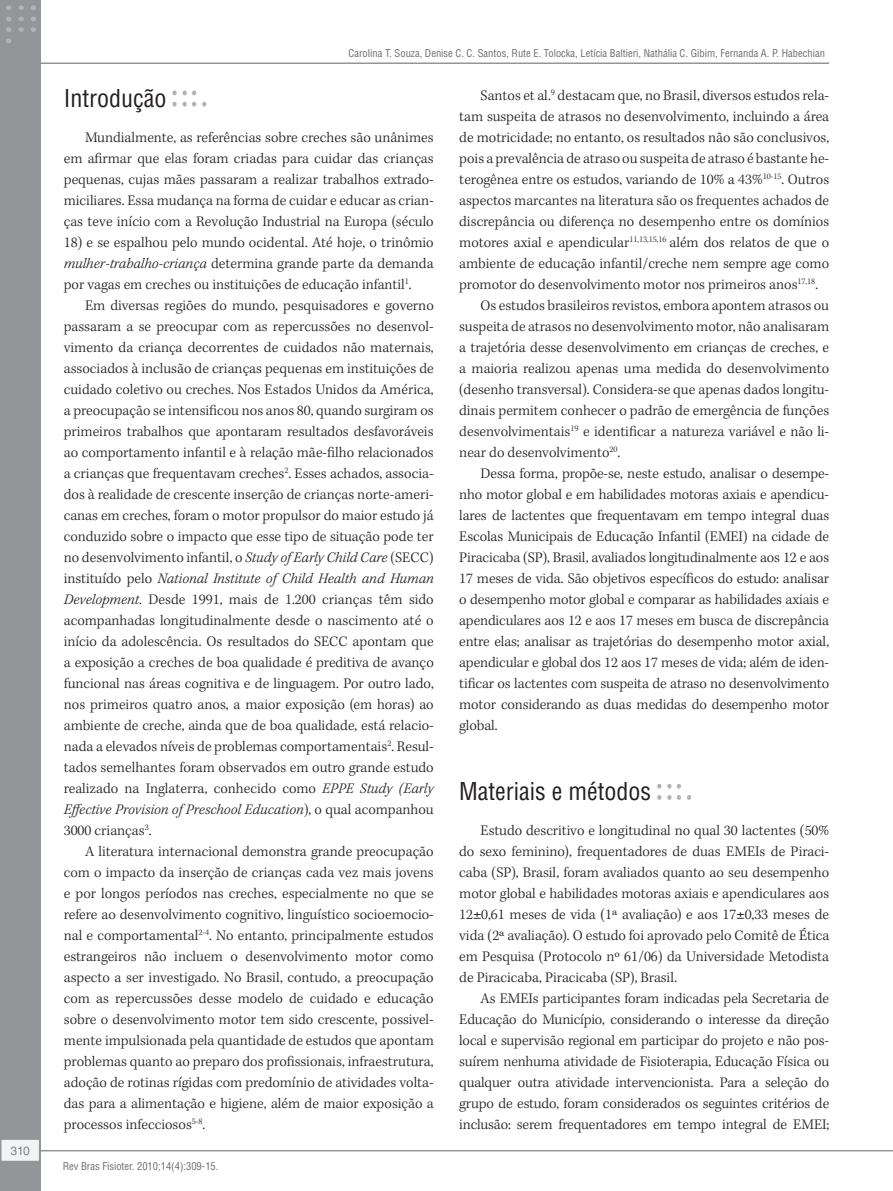
<style>
.page{position:relative;width:893px;height:1191px;background:#fff}
.page>*{position:absolute;margin:0;border:0;box-sizing:border-box;transform-origin:0 0}
.z04_0_Sub1{font:condensed 24px "Helvetica LT Std";color:#231f20}
.z05_0_texto_txt{font:300 15px/21px "Kepler Std";color:#231f20;text-align:justify}
.t1{font:12px "Helvetica LT Std";color:#808285}
.z06_2_cabecalho{font:condensed 10.5px "Helvetica LT Std";color:#6c6d70}
.s1{font-style:italic}
</style>
<div class="page">
<hr style="left:14px;top:1150px;width:879px;height:1px;background:#939598">
<hr style="left:13px;top:62px;width:816px;height:2px;background:#939598">
<div style="left:0;top:0;width:40px;height:1191px;background:#939598"></div>
<div style="left:1px;top:1139px;width:39px;height:22px;background:#f2f3f4"></div>
<div style="left:0;top:1138px;width:40px;height:24px;border:2px solid #939598"></div>
<svg style="left:6px;top:39px;width:5px;height:4px"></svg>
<svg style="left:6px;top:27px;width:5px;height:5px"></svg>
<svg style="left:6px;top:17px;width:5px;height:4px"></svg>
<svg style="left:6px;top:5px;width:5px;height:5px"></svg>
<svg style="left:19px;top:27px;width:5px;height:5px"></svg>
<svg style="left:19px;top:17px;width:5px;height:4px"></svg>
<svg style="left:19px;top:5px;width:5px;height:5px"></svg>
<svg style="left:31px;top:27px;width:5px;height:5px"></svg>
<svg style="left:31px;top:17px;width:5px;height:4px"></svg>
<svg style="left:31px;top:5px;width:5px;height:5px"></svg>
<svg style="left:202px;top:102px;width:4px;height:5px"></svg>
<svg style="left:183px;top:102px;width:13px;height:5px"></svg>
<svg style="left:172px;top:102px;width:5px;height:5px"></svg>
<svg style="left:183px;top:90px;width:13px;height:5px"></svg>
<svg style="left:172px;top:90px;width:5px;height:5px"></svg>
<svg style="left:687px;top:795px;width:4px;height:5px"></svg>
<svg style="left:677px;top:795px;width:4px;height:5px"></svg>
<svg style="left:667px;top:795px;width:4px;height:5px"></svg>
<svg style="left:657px;top:795px;width:4px;height:5px"></svg>
<svg style="left:677px;top:783px;width:4px;height:5px"></svg>
<svg style="left:667px;top:783px;width:4px;height:5px"></svg>
<svg style="left:657px;top:783px;width:4px;height:5px"></svg>
<p class="t1" style="left:11px;top:1143px;width:21px">310</p>
<p class="z06_2_cabecalho" style="left:349px;top:46px;width:478px">Carolina T. Souza, Denise C. C. Santos, Rute E. Tolocka, Letícia Baltieri, Nathália C. Gibim, Fernanda A. P. Habechian</p>
<p class="z04_0_Sub1" style="left:64px;top:83px;width:104px">Introdução</p>
<p class="z05_0_texto_txt" style="left:64px;top:127px;width:371px;text-indent:21px">Mundialmente, as referências sobre creches são unânimes em afirmar que elas foram criadas para cuidar das crianças pequenas, cujas mães passaram a realizar trabalhos extrado&shy;miciliares. Essa mudança na forma de cuidar e educar as crian&shy;ças teve início com a Revolução Industrial na Europa (século</p>
<p class="z05_0_texto_txt" style="left:64px;top:232px;width:371px">18) e se espalhou pelo mundo ocidental. Até hoje, o trinômio <span class="s1">mulher-trabalho-criança</span> determina grande parte da demanda por vagas em creches ou instituições de educação infantil<sup>1</sup>.</p>
<p class="z05_0_texto_txt" style="left:64px;top:295px;width:371px;text-indent:21px">Em diversas regiões do mundo, pesquisadores e governo passaram a se preocupar com as repercussões no desenvol&shy;vimento da criança decorrentes de cuidados não maternais, associados à inclusão de crianças pequenas em instituições de cuidado coletivo ou creches. Nos Estados Unidos da América, a preocupação se intensificou nos anos 80, quando surgiram os primeiros trabalhos que apontaram resultados desfavoráveis ao comportamento infantil e à relação mãe-filho relacionados a crianças que frequentavam creches<sup>2</sup>. Esses achados, associa&shy;dos à realidade de crescente inserção de crianças norte-ameri&shy;canas em creches, foram o motor propulsor do maior estudo já conduzido sobre o impacto que esse tipo de situação pode ter no desenvolvimento infantil, o <span class="s1">Study of Early Child Care</span> (SECC) instituído pelo <span class="s1">National Institute of Child Health and Human Development</span>. Desde 1991, mais de 1.200 crianças têm sido acompanhadas longitudinalmente desde o nascimento até o início da adolescência. Os resultados do SECC apontam que a exposição a creches de boa qualidade é preditiva de avanço funcional nas áreas cognitiva e de linguagem. Por outro lado, nos primeiros quatro anos, a maior exposição (em horas) ao ambiente de creche, ainda que de boa qualidade, está relacio&shy;nada a elevados níveis de problemas comportamentais<sup>2</sup>. Resul&shy;tados semelhantes foram observados em outro grande estudo realizado na Inglaterra, conhecido como <span class="s1">EPPE Study (Early Effective Provision of Preschool Education</span>), o qual acompanhou 3000 crianças<sup>3</sup>.</p>
<p class="z05_0_texto_txt" style="left:64px;top:841px;width:371px;text-indent:21px">A literatura internacional demonstra grande preocupação com o impacto da inserção de crianças cada vez mais jovens e por longos períodos nas creches, especialmente no que se refere ao desenvolvimento cognitivo, linguístico socioemocio&shy;nal e comportamental<sup>2-4</sup>. No entanto, principalmente estudos estrangeiros não incluem o desenvolvimento motor como aspecto a ser investigado. No Brasil, contudo, a preocupação com as repercussões desse modelo de cuidado e educação sobre o desenvolvimento motor tem sido crescente, possivel&shy;mente impulsionada pela quantidade de estudos que apontam problemas quanto ao preparo dos profissionais, infraestrutura, adoção de rotinas rígidas com predomínio de atividades volta&shy;das para a alimentação e higiene, além de maior exposição a processos infecciosos<sup>5-8</sup>.</p>
<p class="z06_2_cabecalho" style="left:63px;top:1160px;width:157px">Rev Bras Fisioter. 2010;14(4):309-15.</p>
<p class="z05_0_texto_txt" style="left:459px;top:85px;width:371px;text-indent:21px">Santos et al.<sup>9</sup> destacam que, no Brasil, diversos estudos rela&shy;tam suspeita de atrasos no desenvolvimento, incluindo a área de motricidade; no entanto, os resultados não são conclusivos, pois a prevalência de atraso ou suspeita de atraso é bastante he&shy;terogênea entre os estudos, variando de 10% a 43%<sup>10-15</sup>. Outros aspectos marcantes na literatura são os frequentes achados de discrepância ou diferença no desempenho entre os domínios motores axial e apendicular<sup>11,13,15,16</sup> além dos relatos de que o ambiente de educação infantil/creche nem sempre age como promotor do desenvolvimento motor nos primeiros anos<sup>17,18</sup>.</p>
<p class="z05_0_texto_txt" style="left:459px;top:295px;width:371px;text-indent:21px">Os estudos brasileiros revistos, embora apontem atrasos ou suspeita de atrasos no desenvolvimento motor, não analisaram a trajetória desse desenvolvimento em crianças de creches, e a maioria realizou apenas uma medida do desenvolvimento (desenho transversal). Considera-se que apenas dados longitu&shy;dinais permitem conhecer o padrão de emergência de funções desenvolvimentais<sup>19</sup> e identificar a natureza variável e não li&shy;near do desenvolvimento<sup>20</sup>.</p>
<p class="z05_0_texto_txt" style="left:459px;top:463px;width:371px;text-indent:21px">Dessa forma, propõe-se, neste estudo, analisar o desempe&shy;nho motor global e em habilidades motoras axiais e apendicu&shy;lares de lactentes que frequentavam em tempo integral duas Escolas Municipais de Educação Infantil (EMEI) na cidade de Piracicaba (SP), Brasil, avaliados longitudinalmente aos 12 e aos 17 meses de vida. São objetivos específicos do estudo: analisar o desempenho motor global e comparar as habilidades axiais e apendiculares aos 12 e aos 17 meses em busca de discrepância entre elas; analisar as trajetórias do desempenho motor axial, apendicular e global dos 12 aos 17 meses de vida; além de iden&shy;tificar os lactentes com suspeita de atraso no desenvolvimento motor considerando as duas medidas do desempenho motor global.</p>
<p class="z04_0_Sub1" style="left:459px;top:776px;width:193px">Materiais e métodos</p>
<p class="z05_0_texto_txt" style="left:459px;top:820px;width:371px;text-indent:21px">Estudo descritivo e longitudinal no qual 30 lactentes (50% do sexo feminino), frequentadores de duas EMEIs de Piraci&shy;caba (SP), Brasil, foram avaliados quanto ao seu desempenho motor global e habilidades motoras axiais e apendiculares aos 12 0,61 meses de vida (1ª avaliação) e aos 17 0,33 meses de vida (2ª avaliação). O estudo foi aprovado pelo Comitê de Ética em Pesquisa (Protocolo nº 61/06) da Universidade Metodista de Piracicaba, Piracicaba (SP), Brasil.</p>
<p class="z05_0_texto_txt" style="left:459px;top:988px;width:371px;text-indent:21px">As EMEIs participantes foram indicadas pela Secretaria de Educação do Município, considerando o interesse da direção local e supervisão regional em participar do projeto e não pos&shy;suírem nenhuma atividade de Fisioterapia, Educação Física ou qualquer outra atividade intervencionista. Para a seleção do grupo de estudo, foram considerados os seguintes critérios de inclusão: serem frequentadores em tempo integral de EMEI;</p>
</div>
